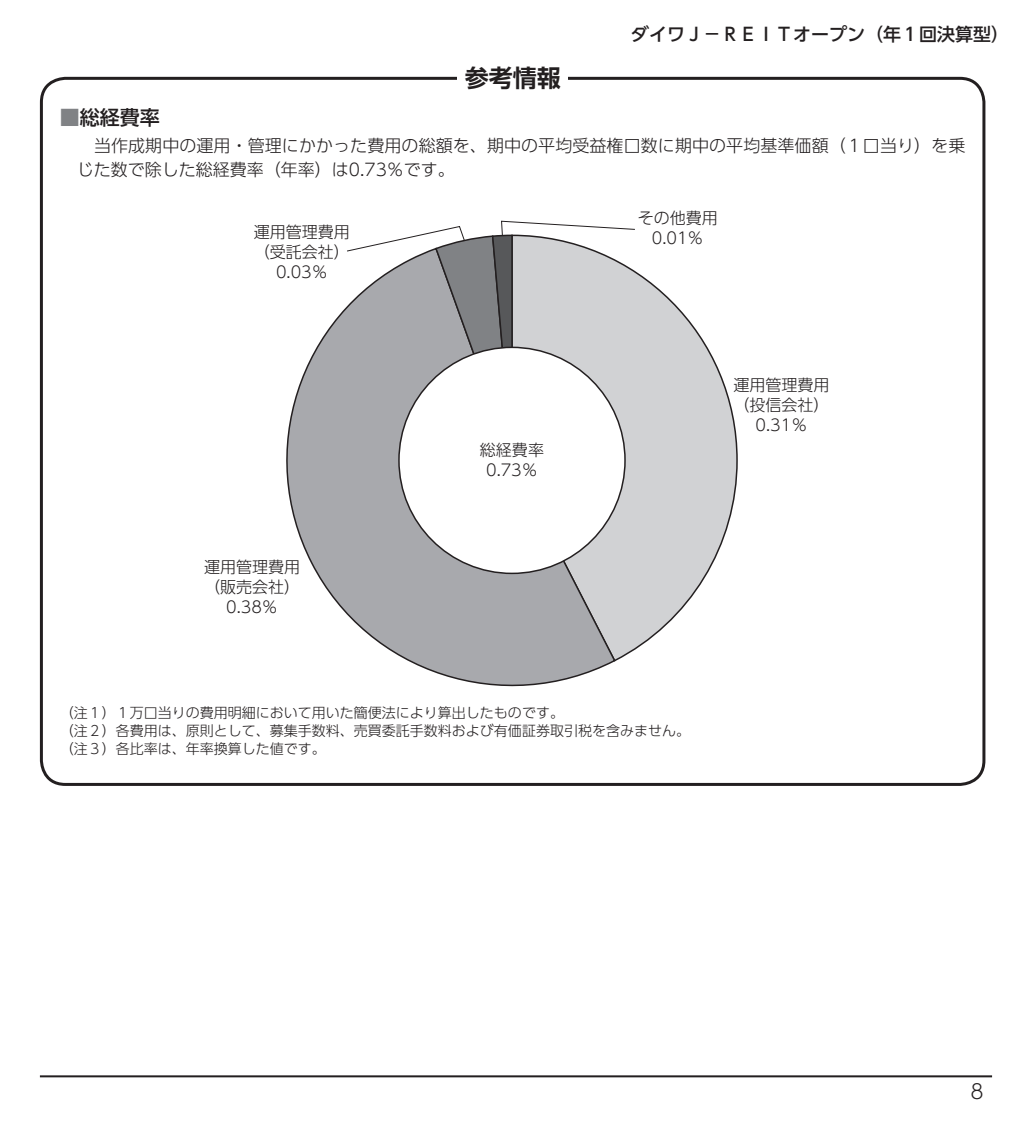
<style>
.page{position:relative;width:1032px;height:1134px;background:#fff}
.page>*{position:absolute;margin:0;border:0;box-sizing:border-box;transform-origin:0 0}
.t1{font:24px "UD Shin Go Pro De Bold 90 msp RKSJ H";color:#231f20}
.t2{font:20px "UD Shin Go Pro Medium 90 msp RKSJ H";color:#231f20}
.t3{font:20px "UD Shin Go Pro Light 90 msp RKSJ H";color:#231f20}
.t4{font:18px "UD Shin Go Pro Medium 90 msp RKSJ H";color:#231f20}
.t5{font:17px/24px "UD Shin Go Pro Light 90 msp RKSJ H";letter-spacing:.005em;color:#231f20}
.t6{font:16px/20px "UD Shin Go Pro Light 90 msp RKSJ H";color:#231f20;text-align:center}
.t7{font:14px/18px "UD Shin Go Pro Light 90 msp RKSJ H";color:#231f20}
.s1{color:#808285}
</style>
<div class="page">
<hr style="left:40px;top:1075px;width:952px;height:2px;background:#231f20">
<svg style="left:617px;top:271px;width:121px;height:389px"></svg>
<svg style="left:286px;top:307px;width:331px;height:380px"></svg>
<div style="left:399px;top:347px;width:226px;height:226px;background:#fff;border-radius:50%"></div>
<svg style="left:346px;top:220px;width:290px;height:275px"></svg>
<h1 class="t1" style="left:465px;top:69px;width:97px">参考情報</h1>
<p class="t4" style="left:631px;top:27px;width:379px">ダイワＪ－ＲＥＩＴオープン（年１回決算型）</p>
<h2 class="t2" style="left:60px;top:110px;width:101px"><span class="s1">■</span>総経費率</h2>
<p class="t5" style="left:77px;top:136px;width:890px">　当作成期中の運用・管理にかかった費用の総額を、期中の平均受益権口数に期中の平均基準価額（１口当り）を乗じた数で除した総経費率（年率）は0.73％です。</p>
<p class="t6" style="left:254px;top:225px;width:97px">運用管理費用（受託会社）<br>0.03％</p>
<p class="t6" style="left:638px;top:210px;width:81px">その他費用<br>0.01％</p>
<p class="t6" style="left:204px;top:559px;width:97px">運用管理費用（販売会社）<br>0.38％</p>
<p class="t6" style="left:480px;top:443px;width:65px">総経費率<br>0.73％</p>
<p class="t7" style="left:60px;top:705px;width:631px">（注１）１万口当りの費用明細において用いた簡便法により算出したものです。<br>（注２）各費用は、原則として、募集手数料、売買委託手数料および有価証券取引税を含みません。（注３）各比率は、年率換算した値です。</p>
<p class="t6" style="left:733px;top:377px;width:97px">運用管理費用（投信会社）<br>0.31％</p>
<h2 class="t3" style="left:970px;top:1083px;width:15px">8</h2>
</div>
